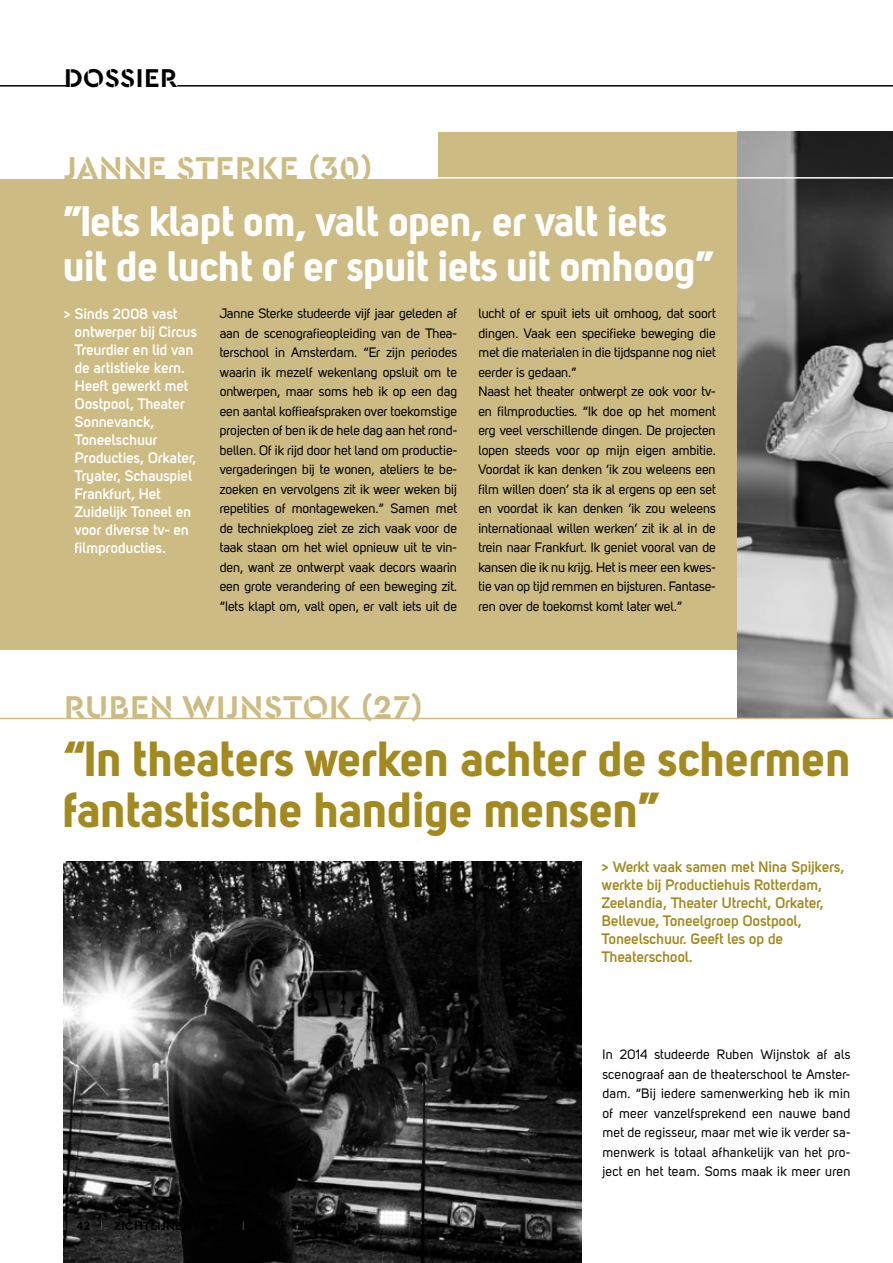
<style>
.page{position:relative;width:893px;height:1263px;background:#fff}
.page>*{position:absolute;margin:0;border:0;box-sizing:border-box;transform-origin:0 0}
.t1{font:48.75px/51px "Uni Sans Bold";letter-spacing:-.005em;color:#a28a20}
.t2{font:42px/45px "Uni Sans Bold";letter-spacing:-.01em;color:#fff}
.t3{font:700 33px "Cera Stencil PRO";letter-spacing:.02em;color:#ccbb82}
.t4{font:700 27px "Cera Stencil PRO";letter-spacing:.02em;color:#000}
.t5{font:700 15px/18px "Uni Sans Semi";color:#fff}
.t6{font:700 15px/18px "Uni Sans Semi";color:#a28a20}
.t7{font:13.5px/19.5px "Uni Sans Regular";letter-spacing:-.01em;color:#000;text-align:justify}
.t8{font:12px "Uni Sans Regular";letter-spacing:.01em;color:#000}
.s1{font-family:"Uni Sans Light";color:#878787}
.s2{font-family:"Uni Sans Bold"}
.s3{font-family:"Cera Stencil PRO";font-weight:700;font-size:12.45px}
</style>
<div class="page">
<img style="left:64px;top:861px;width:517px;height:402px">
<div style="left:0;top:132px;width:893px;height:517px;background:#ccbb82"></div>
<hr style="left:0;top:85px;width:66px;height:2px;background:#000">
<hr style="left:177px;top:85px;width:716px;height:2px;background:#000">
<img style="left:737px;top:132px;width:156px;height:586px">
<hr style="left:0;top:177px;width:893px;height:2px;background:#fff">
<hr style="left:0;top:718px;width:893px;height:1px;background:#ccbb82">
<div style="left:0;top:119px;width:438px;height:60px;background:#fff"></div>
<h3 class="t4" style="left:64px;top:60px;width:115px">DOSSIER</h3>
<h3 class="t3" style="left:64px;top:146px;width:310px">JANNE STERKE (30)</h3>
<h2 class="t2" style="left:64px;top:197px;width:652px">”Iets klapt om, valt open, er valt iets uit de lucht of er spuit iets uit omhoog”</h2>
<p class="t5" style="left:75px;top:304px;width:124px;text-indent:-11px">&gt; Sinds 2008 vast ontwerper bij Circus<br>Treurdier en lid van de artistieke kern.<br>Heeft gewerkt met<br>Oostpool, Theater<br>Sonnevanck,<br>Toneelschuur<br>Producties, Orkater,<br>Tryater, Schauspiel<br>Frankfurt, Het<br>Zuidelijk Toneel en voor diverse tv- en filmproducties.</p>
<p class="t7" style="left:220px;top:304px;width:239px">Janne Sterke studeerde vijf jaar geleden af aan de scenografieopleiding van de Thea&shy;terschool in Amsterdam. “Er zijn periodes waarin ik mezelf wekenlang opsluit om te ontwerpen, maar soms heb ik op een dag een aantal koffieafspraken over toekomstige projecten of ben ik de hele dag aan het rond&shy;bellen. Of ik rijd door het land om productie&shy;vergaderingen bij te wonen, ateliers te be&shy;zoeken en vervolgens zit ik weer weken bij repetities of montageweken.” Samen met de techniekploeg ziet ze zich vaak voor de taak staan om het wiel opnieuw uit te vin&shy;den, want ze ontwerpt vaak decors waarin een grote verandering of een beweging zit. “Iets klapt om, valt open, er valt iets uit de</p>
<p class="t7" style="left:478px;top:304px;width:239px;text-align:left">lucht of er spuit iets uit omhoog, dat soort dingen. Vaak een specifieke beweging die met die materialen in die tijdspanne nog niet eerder is gedaan.”<br>Naast het theater ontwerpt ze ook voor tv&shy;en filmproducties. “Ik doe op het moment erg veel verschillende dingen. De projecten lopen steeds voor op mijn eigen ambitie.<br>Voordat ik kan denken ‘ik zou weleens een film willen doen’ sta ik al ergens op een set en voordat ik kan denken ‘ik zou weleens internationaal willen werken’ zit ik al in de trein naar Frankfurt. Ik geniet vooral van de kansen die ik nu krijg. Het is meer een kwes&shy;tie van op tijd remmen en bijsturen. Fantase&shy;ren over de toekomst komt later wel.”</p>
<h3 class="t3" style="left:64px;top:685px;width:360px">RUBEN WIJNSTOK (27)</h3>
<h1 class="t1" style="left:64px;top:732px;width:789px">“In theaters werken achter de schermen fantastische handige mensen”</h1>
<p class="t6" style="left:602px;top:858px;width:244px">&gt; Werkt vaak samen met Nina Spijkers, werkte bij Productiehuis Rotterdam,<br>Zeelandia, Theater Utrecht, Orkater,<br>Bellevue, Toneelgroep Oostpool,<br>Toneelschuur. Geeft les op de<br>Theaterschool.</p>
<p class="t8" style="left:64px;top:1219px;width:296px"><span class="s1">I</span> <span class="s2">42</span> <span class="s1">I</span> <span class="s3">ZICHTLIJNEN</span> NR. 175 <span class="s1">I</span> NOVEMBER 2017 <span class="s1">I</span></p>
<p class="t7" style="left:602px;top:1045px;width:250px">In 2014 studeerde Ruben Wijnstok af als scenograaf aan de theaterschool te Amster&shy;dam. “Bij iedere samenwerking heb ik min of meer vanzelfsprekend een nauwe band met de regisseur, maar met wie ik verder sa&shy;menwerk is totaal afhankelijk van het pro&shy;ject en het team. Soms maak ik meer uren</p>
</div>
